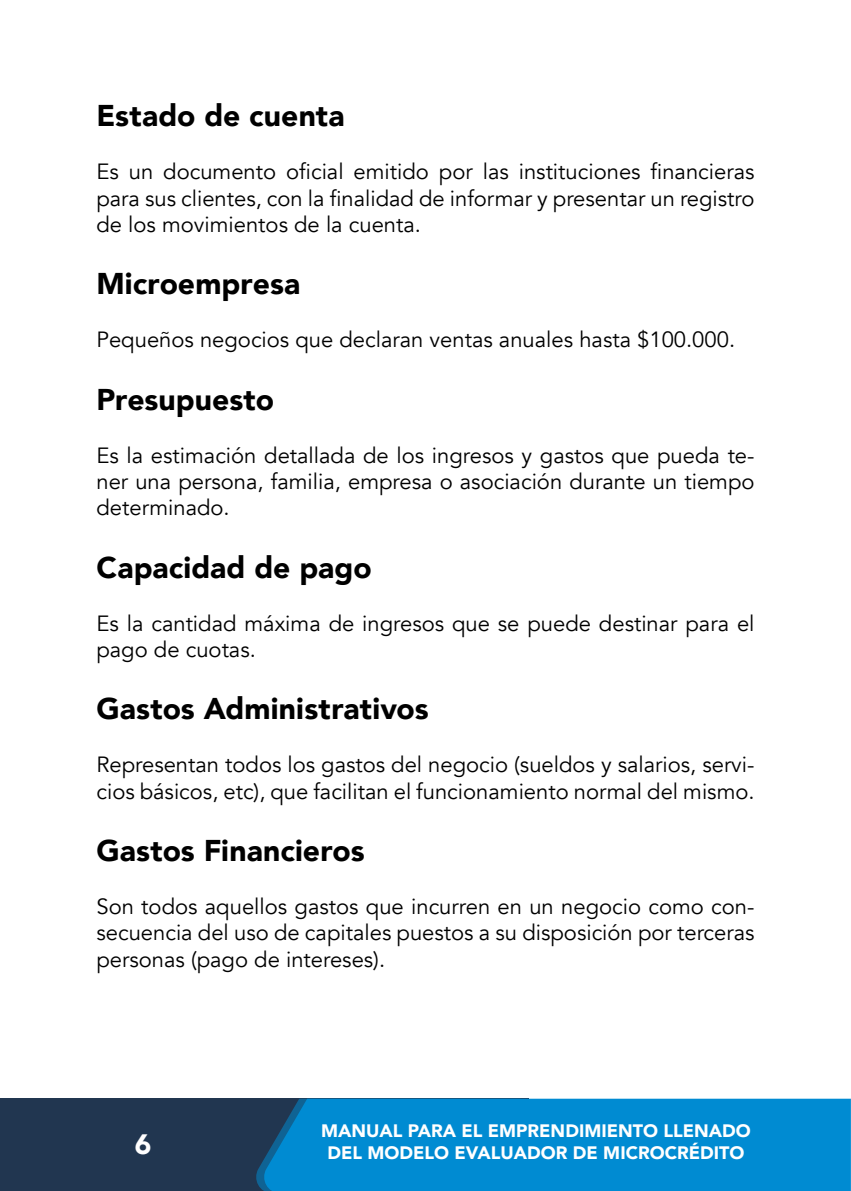
<style>
.page{position:relative;width:851px;height:1191px;background:#fff}
.page>*{position:absolute;margin:0;border:0;box-sizing:border-box;transform-origin:0 0}
.t1{font:900 30px "Avenir";letter-spacing:.005em;color:#000}
.t2{font:900 28px "Avenir";color:#fff}
.t3{font:22px/26.4px "Avenir";color:#000;text-align:justify}
.t4{font:900 18px/22px "Avenir";color:#fff;text-align:center}
</style>
<div class="page">
<div style="left:0;top:1098px;width:528px;height:93px;background:#213650"></div>
<div style="left:260px;top:1098px;width:590px;height:93px;background:#008bd2"></div>
<svg style="left:850px;top:1098px;width:1px;height:93px"></svg>
<h1 class="t1" style="left:96px;top:90px;width:249px">Estado de cuenta</h1>
<p class="t3" style="left:96px;top:159px;width:659px">Es un documento oficial emitido por las instituciones financieras para sus clientes, con la finalidad de informar y presentar un registro de los movimientos de la cuenta.</p>
<h1 class="t1" style="left:96px;top:258px;width:205px">Microempresa</h1>
<p class="t3" style="left:96px;top:327px;width:640px">Pequeños negocios que declaran ventas anuales hasta $100.000.</p>
<h1 class="t1" style="left:96px;top:373px;width:179px">Presupuesto</h1>
<p class="t3" style="left:96px;top:442px;width:659px">Es la estimación detallada de los ingresos y gastos que pueda te&shy;ner una persona, familia, empresa o asociación durante un tiempo determinado.</p>
<h1 class="t1" style="left:96px;top:541px;width:277px">Capacidad de pago</h1>
<p class="t3" style="left:96px;top:610px;width:659px">Es la cantidad máxima de ingresos que se puede destinar para el pago de cuotas.</p>
<h1 class="t1" style="left:96px;top:683px;width:334px">Gastos Administrativos</h1>
<p class="t3" style="left:96px;top:752px;width:659px">Representan todos los gastos del negocio (sueldos y salarios, servi&shy;cios básicos, etc), que facilitan el funcionamiento normal del mismo.</p>
<h1 class="t1" style="left:96px;top:825px;width:270px">Gastos Financieros</h1>
<p class="t3" style="left:96px;top:893px;width:659px">Son todos aquellos gastos que incurren en un negocio como con&shy;secuencia del uso de capitales puestos a su disposición por terceras personas (pago de intereses).</p>
<p class="t2" style="left:135px;top:1120px;width:18px">6</p>
<p class="t4" style="left:321px;top:1118px;width:431px">MANUAL PARA EL EMPRENDIMIENTO LLENADO<br>DEL MODELO EVALUADOR DE MICROCRÉDITO</p>
</div>
